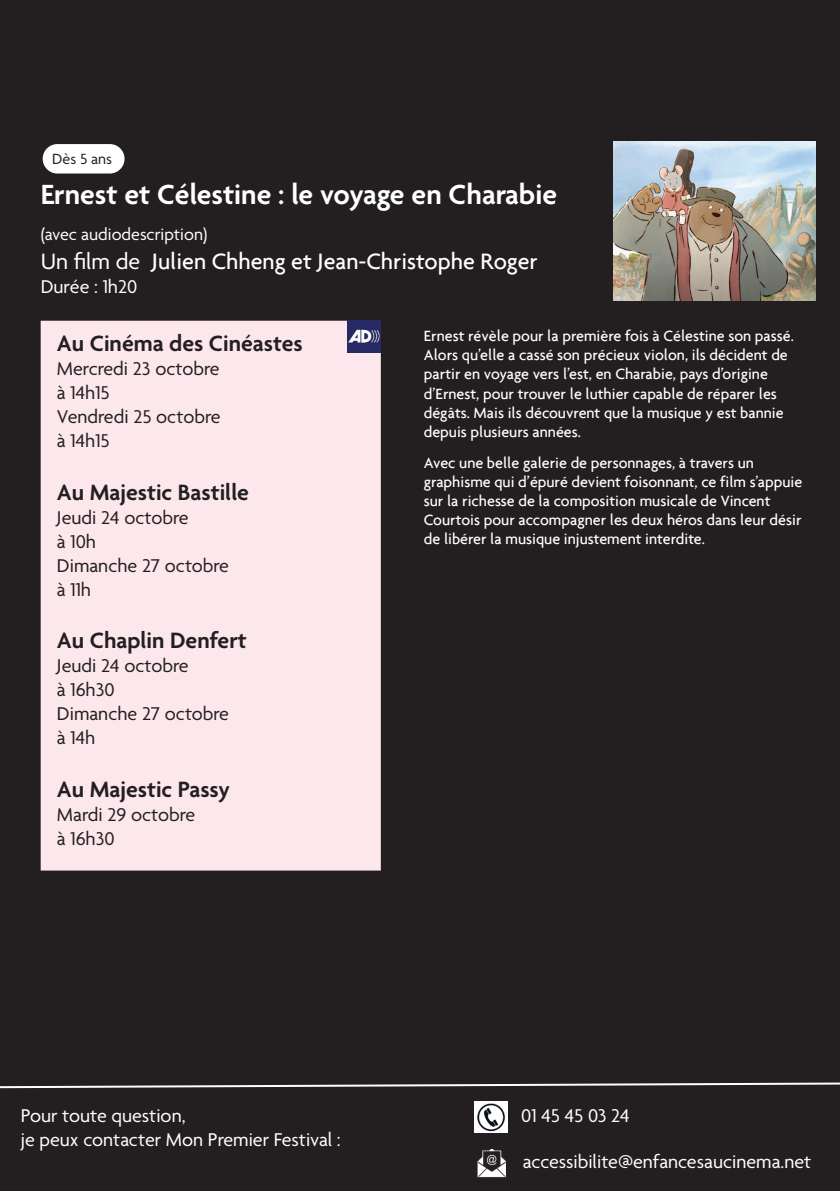
<style>
.page{position:relative;width:840px;height:1191px;background:#fff}
.page>*{position:absolute;margin:0;border:0;box-sizing:border-box;transform-origin:0 0}
.t1{font:600 30px "Agenda";color:#fff}
.t2{font:600 24px "Agenda";color:#231f20}
.t3{font:500 24px "Agenda";color:#fff}
.t4{font:20px/24px "Agenda";color:#231f20}
.t5{font:20px/24px "Agenda";color:#fff}
.t6{font:18px "Agenda";color:#fff}
.t7{font:500 16px/19.2px "Agenda";color:#fff}
.t8{font:16px "Agenda";color:#231f20}
.s1{font-weight:400}
</style>
<div class="page">
<div style="left:0;top:0;width:839px;height:1191px;background:#231f20"></div>
<div style="left:41px;top:321px;width:339px;height:549px;background:#fce7ec"></div>
<img style="left:613px;top:142px;width:202px;height:158px">
<div style="left:42px;top:143px;width:83px;height:31px;background:#fff;border-radius:16px"></div>
<div style="left:41px;top:142px;width:85px;height:33px;border:2px solid #231f20;border-radius:16px"></div>
<svg style="left:0;top:1081px;width:839px;height:10px;background:#4e4b4c"></svg>
<img style="left:347px;top:321px;width:33px;height:31px">
<img style="left:474px;top:1101px;width:33px;height:31px">
<img style="left:474px;top:1149px;width:31px;height:29px">
<p class="t8" style="left:52px;top:150px;width:61px">Dès 5 ans</p>
<h1 class="t1" style="left:41px;top:178px;width:517px">Ernest et Célestine : le voyage en Charabie</h1>
<p class="t6" style="left:41px;top:225px;width:168px">(avec audiodescription)</p>
<h2 class="t3" style="left:41px;top:246px;width:498px"><span class="s1">Un film de</span> Julien Chheng et Jean-Christophe Roger</h2>
<p class="t5" style="left:41px;top:276px;width:98px">Durée : 1h20</p>
<h2 class="t2" style="left:57px;top:330px;width:247px">Au Cinéma des Cinéastes</h2>
<p class="t4" style="left:57px;top:357px;width:165px">Mercredi 23 octobre à 14h15<br>Vendredi 25 octobre à 14h15</p>
<h2 class="t2" style="left:57px;top:479px;width:193px">Au Majestic Bastille</h2>
<p class="t4" style="left:57px;top:506px;width:173px">Jeudi 24 octobre<br>à 10h<br>Dimanche 27 octobre à 11h</p>
<h2 class="t2" style="left:57px;top:628px;width:191px">Au Chaplin Denfert</h2>
<p class="t4" style="left:57px;top:655px;width:173px">Jeudi 24 octobre<br>à 16h30<br>Dimanche 27 octobre à 14h</p>
<h2 class="t2" style="left:57px;top:776px;width:174px">Au Majestic Passy</h2>
<p class="t4" style="left:57px;top:804px;width:140px">Mardi 29 octobre à 16h30</p>
<p class="t7" style="left:423px;top:325px;width:371px">Ernest révèle pour la première fois à Célestine son passé.<br>Alors qu’elle a cassé son précieux violon, ils décident de partir en voyage vers l’est, en Charabie, pays d’origine d’Ernest, pour trouver le luthier capable de réparer les dégâts. Mais ils découvrent que la musique y est bannie depuis plusieurs années.</p>
<p class="t7" style="left:423px;top:452px;width:379px">Avec une belle galerie de personnages, à travers un graphisme qui d’épuré devient foisonnant, ce film s’appuie sur la richesse de la composition musicale de Vincent Courtois pour accompagner les deux héros dans leur désir de libérer la musique injustement interdite.</p>
<p class="t5" style="left:21px;top:1104px;width:321px">Pour toute question,<br>je peux contacter Mon Premier Festival :</p>
<p class="t5" style="left:521px;top:1104px;width:110px">01 45 45 03 24</p>
<p class="t5" style="left:522px;top:1150px;width:290px">accessibilite@enfancesaucinema.net</p>
</div>
